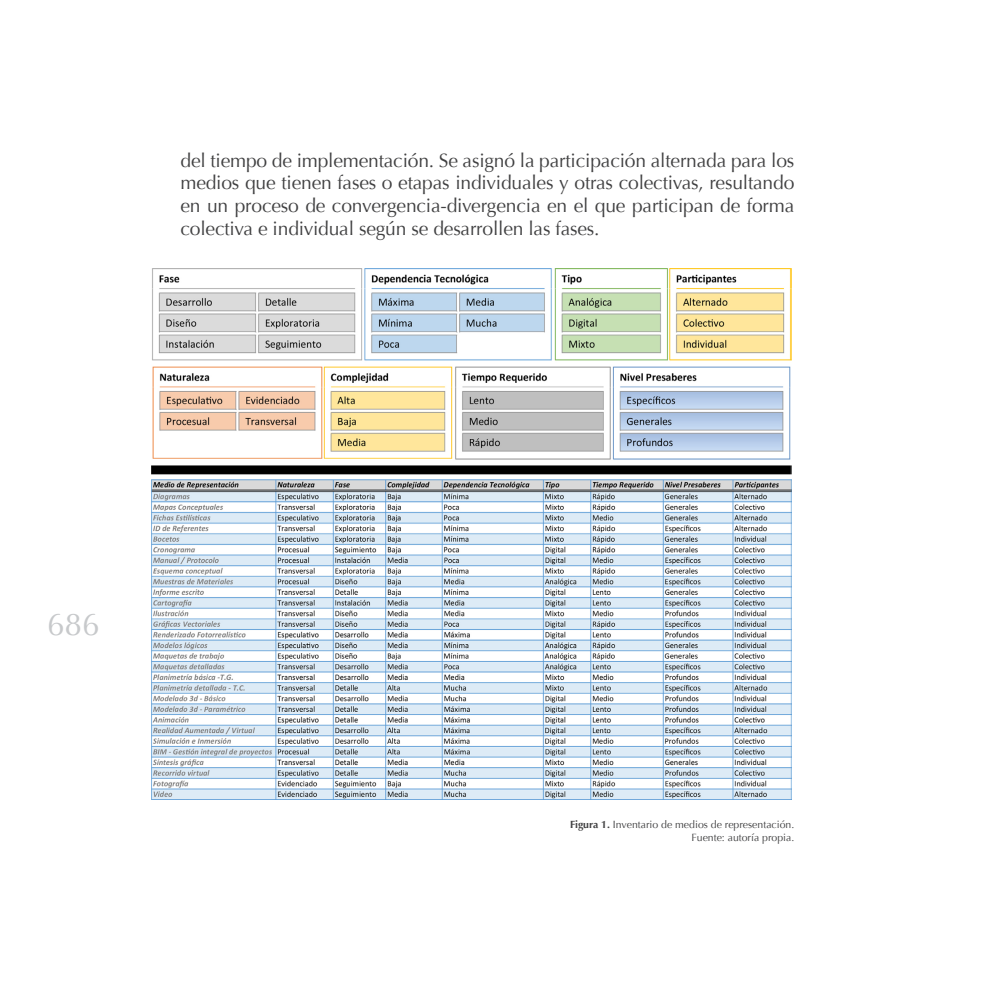
<style>
.page{position:relative;width:993px;height:993px;background:#fff}
.page>*{position:absolute;margin:0;border:0;box-sizing:border-box;transform-origin:0 0}
.t1{font:31.5px "Optima";color:#c7c9cb}
.t2{font:19.25px/22.8px "Optima";letter-spacing:-.01em;color:#414142;text-align:justify}
.t3{font:10.5px/12.6px "Optima";color:#414142;text-align:right}
.s1{font-weight:700}
</style>
<div class="page">
<img style="left:152px;top:268px;width:639px;height:531px">
<p class="t2" style="left:180px;top:149px;width:615px">del tiempo de implementación. Se asignó la participación alternada para los medios que tienen fases o etapas individuales y otras colectivas, resultando en un proceso de convergencia-divergencia en el que participan de forma colectiva e individual según se desarrollen las fases.</p>
<h1 class="t1" style="left:47px;top:606px;width:54px">686</h1>
<p class="t3" style="left:570px;top:817px;width:226px"><span class="s1">Figura 1.</span> Inventario de medios de representación.<br>Fuente: autoría propia.</p>
</div>
